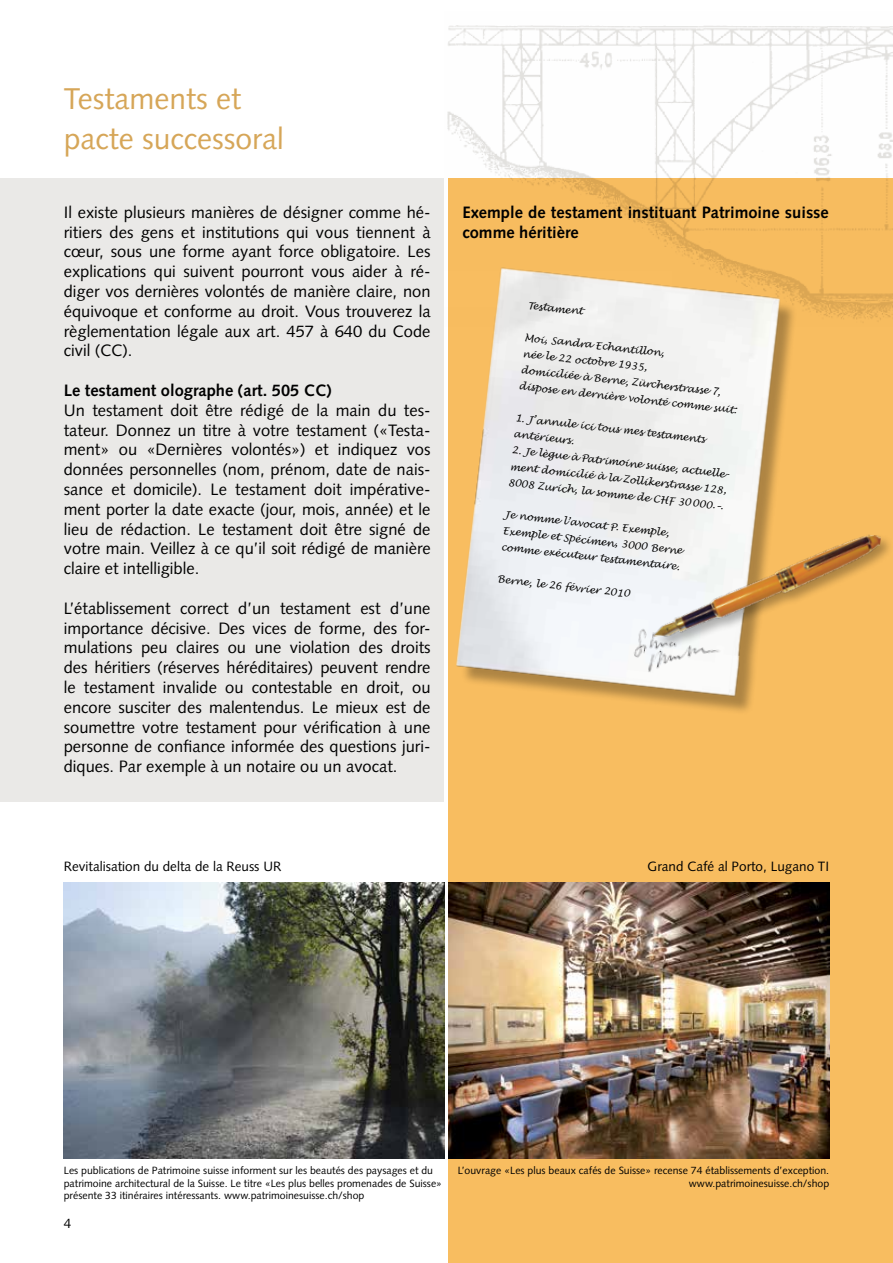
<style>
.page{position:relative;width:893px;height:1263px;background:#fff}
.page>*{position:absolute;margin:0;border:0;box-sizing:border-box;transform-origin:0 0}
.t1{font:30px/39.6px "Syntax";color:#d6a658}
.t2{font:16.5px/19.8px "Syntax";color:#000;text-align:justify}
.t3{font:700 16.5px/19.8px "Syntax";color:#000}
.t4{font:13.5px/16.2px "Lucida Handwriting EF";color:#000}
.t5{font:13.5px "Syntax";color:#000}
.t6{font:10.5px/12.6px "Syntax";color:#000}
</style>
<div class="page">
<img style="left:447px;top:25px;width:446px;height:302px">
<div style="left:449px;top:179px;width:444px;height:1084px;background:#f8bd60"></div>
<div style="left:0;top:178px;width:443px;height:624px;background:#eae9e7"></div>
<div style="left:460px;top:271px;width:337px;height:444px;background:#000;opacity:.3"></div>
<img style="left:456px;top:266px;width:328px;height:435px">
<div style="left:652px;top:534px;width:241px;height:116px;background:#000;opacity:.3"></div>
<img style="left:653px;top:512px;width:228px;height:148px">
<img style="left:629px;top:624px;width:99px;height:61px">
<img style="left:449px;top:882px;width:380px;height:277px">
<img style="left:64px;top:882px;width:380px;height:277px">
<h1 class="t1" style="left:64px;top:79px;width:221px">Testaments et pacte successoral</h1>
<p class="t2" style="left:64px;top:202px;width:368px">Il existe plusieurs manières de désigner comme hé&shy;ritiers des gens et institutions qui vous tiennent à cœur, sous une forme ayant force obligatoire. Les explications qui suivent pourront vous aider à ré&shy;diger vos dernières volontés de manière claire, non équivoque et conforme au droit. Vous trouverez la règlementation légale aux art. 457 à 640 du Code civil (CC).</p>
<p class="t3" style="left:64px;top:381px;width:269px">Le testament olographe (art. 505 CC)</p>
<p class="t2" style="left:64px;top:400px;width:368px">Un testament doit être rédigé de la main du tes&shy;tateur. Donnez un titre à votre testament («Testa&shy;ment» ou «Dernières volontés») et indiquez vos données personnelles (nom, prénom, date de nais&shy;sance et domicile). Le testament doit impérative&shy;ment porter la date exacte (jour, mois, année) et le lieu de rédaction. Le testament doit être signé de votre main. Veillez à ce qu’il soit rédigé de manière claire et intelligible.</p>
<p class="t2" style="left:64px;top:598px;width:368px">L’établissement correct d’un testament est d’une importance décisive. Des vices de forme, des for&shy;mulations peu claires ou une violation des droits des héritiers (réserves héréditaires) peuvent rendre le testament invalide ou contestable en droit, ou encore susciter des malentendus. Le mieux est de soumettre votre testament pour vérification à une personne de confiance informée des questions juri&shy;diques. Par exemple à un notaire ou un avocat.</p>
<p class="t3" style="left:462px;top:202px;width:368px">Exemple de testament instituant Patrimoine suisse comme héritière</p>
<p class="t4" style="left:529px;top:298px;width:57px;rotate:6deg">Testament</p>
<p class="t4" style="left:525px;top:330px;width:221px;rotate:6deg">Moi, Sandra Echantillon,<br>née le 22 octobre 1935,<br>domiciliée à Berne, Zürcherstrasse 7, dispose en dernière volonté comme suit:</p>
<p class="t4" style="left:516px;top:411px;width:192px;line-height:15.8px;rotate:6deg">1. J’annule ici tous mes testaments antérieurs.</p>
<p class="t4" style="left:512px;top:443px;width:223px;rotate:6deg">2. Je lègue à Patrimoine suisse, actuelle&shy;ment domicilié à la Zollikerstrasse 128,<br>8008 Zurich, la somme de CHF 30 000.–.</p>
<p class="t4" style="left:505px;top:507px;width:182px;rotate:6deg">Je nomme l’avocat P. Exemple,<br>Exemple et Spécimen, 3000 Berne comme exécuteur testamentaire.</p>
<p class="t4" style="left:498px;top:572px;width:135px;rotate:6deg">Berne, le 26 février 2010</p>
<p class="t5" style="left:64px;top:859px;width:219px">Revitalisation du delta de la Reuss UR</p>
<p class="t5" style="left:648px;top:859px;width:183px">Grand Café al Porto, Lugano TI</p>
<p class="t6" style="left:64px;top:1164px;width:380px">Les publications de Patrimoine suisse informent sur les beautés des paysages et du patrimoine architectural de la Suisse. Le titre «Les plus belles promenades de Suisse» présente 33 itinéraires intéressants. www.patrimoinesuisse.ch/shop</p>
<p class="t6" style="left:458px;top:1164px;width:373px;text-align:right">L’ouvrage «Les plus beaux cafés de Suisse» recense 74 établissements d’exception. www.patrimoinesuisse.ch/shop</p>
<p class="t5" style="left:64px;top:1215px;width:9px">4</p>
</div>
